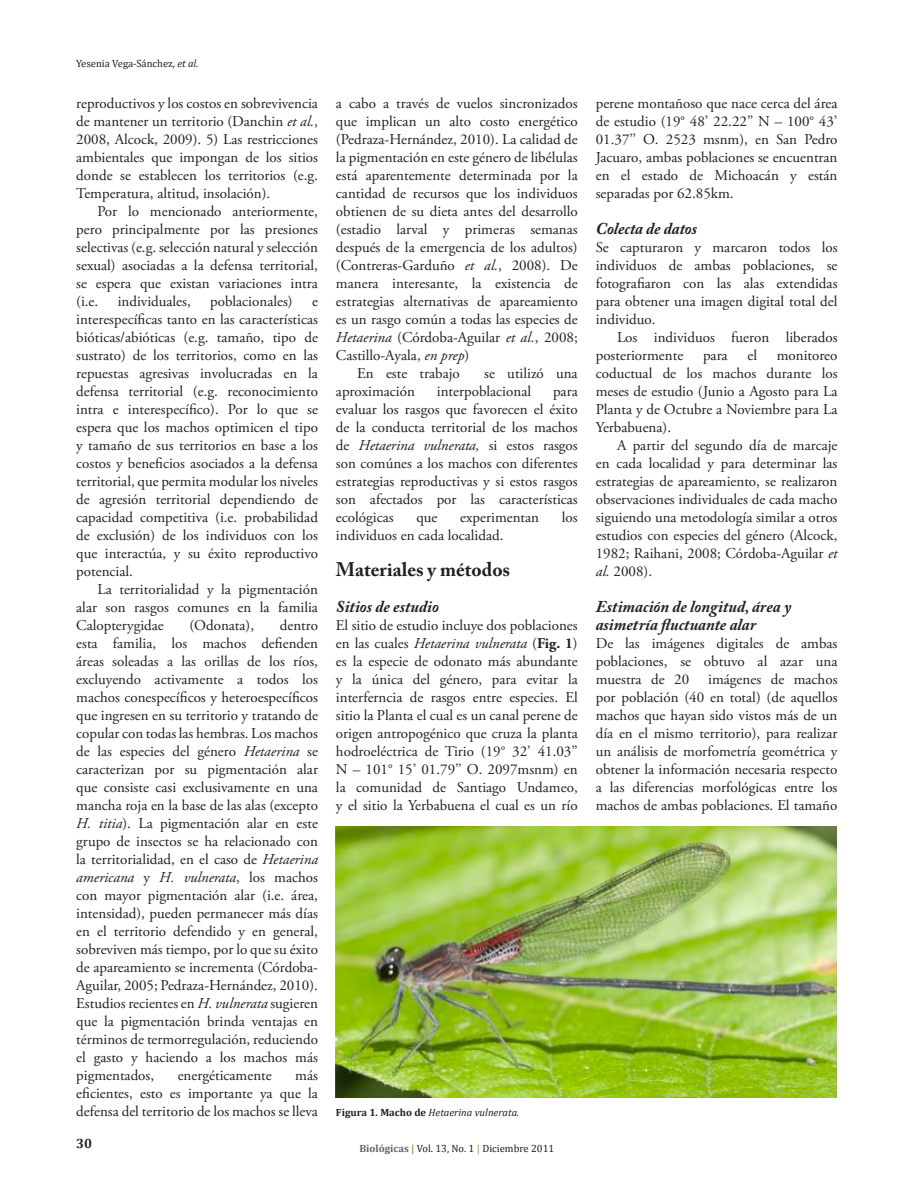
<style>
.page{position:relative;width:918px;height:1188px;background:#fff}
.page>*{position:absolute;margin:0;border:0;box-sizing:border-box;transform-origin:0 0}
.Encabezado_1{font:700 19.5px "Adobe Caslon Pro";color:#231f20}
.Encabezado_2{font:italic 700 16.5px/18px "Adobe Caslon Pro";color:#231f20}
.Contenido{font:15px/18px "Adobe Garamond Pro";color:#231f20;text-align:justify}
.Contenido_sin-san{font:15px/18px "Adobe Garamond Pro";color:#231f20;text-align:justify}
.PE{font:700 13.5px "Cambria";color:#231f20}
.PE-2{font:10.5px "Cambria";color:#231f20}
.Pie_de_imagen{font:italic 10.5px "Cambria";color:#231f20}
.s1{font-style:italic}
.s2{font-weight:700}
.s3{font-weight:700;font-style:normal}
.s4{font-weight:700;color:#636366}
.s5{font-weight:700;color:#7c9a4e}
.s6{color:#7c9a4e}
</style>
<div class="page">
<img style="left:336px;top:826px;width:501px;height:272px">
<p class="PE-2" style="left:76px;top:57px;width:124px">Yesenia Vega-Sánchez, <span class="s1">et al.</span></p>
<p class="Contenido" style="left:76px;top:95px;width:243px">reproductivos y los costos en sobrevivencia de mantener un territorio (Danchin <span class="s1">et al.</span>, 2008, Alcock, 2009). 5) Las restricciones ambientales que impongan de los sitios donde se establecen los territorios (e.g.<br>Temperatura, altitud, insolación).</p>
<p class="Contenido" style="left:76px;top:203px;width:243px;text-indent:21px">Por lo mencionado anteriormente, pero principalmente por las presiones selectivas (e.g. selección natural y selección sexual) asociadas a la defensa territorial, se espera que existan variaciones intra (i.e.</p>
<p class="Contenido" style="left:118px;top:293px;width:75px">individuales,</p>
<p class="Contenido" style="left:210px;top:293px;width:84px">poblacionales)</p>
<p class="Contenido" style="left:76px;top:293px;width:243px;text-indent:236px">e interespecíficas tanto en las características bióticas/abióticas (e.g. tamaño, tipo de sustrato) de los territorios, como en las repuestas agresivas involucradas en la defensa territorial (e.g. reconocimiento intra e interespecífico). Por lo que se espera que los machos optimicen el tipo y tamaño de sus territorios en base a los costos y beneficios asociados a la defensa territorial, que permita modular los niveles de agresión territorial dependiendo de capacidad competitiva (i.e. probabilidad de exclusión) de los individuos con los que interactúa, y su éxito reproductivo potencial.</p>
<p class="Contenido" style="left:76px;top:581px;width:243px;text-indent:21px">La territorialidad y la pigmentación alar son rasgos comunes en la familia Calopterygidae</p>
<p class="Contenido" style="left:76px;top:617px;width:243px;text-indent:204px">dentro esta familia, los machos defienden áreas soleadas a las orillas de los ríos, excluyendo activamente a todos los machos conespecíficos y heteroespecíficos que ingresen en su territorio y tratando de copular con todas las hembras. Los machos de las especies del género <span class="s1">Hetaerina</span> se caracterizan por su pigmentación alar que consiste casi exclusivamente en una mancha roja en la base de las alas (excepto <span class="s1">H. titia</span>). La pigmentación alar en este grupo de insectos se ha relacionado con la territorialidad, en el caso de <span class="s1">Hetaerina americana</span> y <span class="s1">H. vulnerata</span>, los machos con mayor pigmentación alar (i.e. área, intensidad), pueden permanecer más días en el territorio defendido y en general, sobreviven más tiempo, por lo que su éxito de apareamiento se incrementa (Córdoba-Aguilar, 2005; Pedraza-Hernández, 2010).<br>Estudios recientes en <span class="s1">H. vulnerata</span> sugieren que la pigmentación brinda ventajas en términos de termorregulación, reduciendo el gasto y haciendo a los machos más pigmentados,</p>
<p class="Contenido" style="left:189px;top:617px;width:66px">(Odonata),</p>
<p class="Contenido" style="left:76px;top:1067px;width:243px;text-indent:219px">más eficientes, esto es importante ya que la defensa del territorio de los machos se lleva</p>
<p class="Contenido" style="left:178px;top:1067px;width:96px">energéticamente</p>
<p class="PE" style="left:76px;top:1135px;width:17px">30</p>
<p class="Contenido" style="left:336px;top:95px;width:243px">a cabo a través de vuelos sincronizados que implican un alto costo energético (Pedraza-Hernández, 2010). La calidad de la pigmentación en este género de libélulas está aparentemente determinada por la cantidad de recursos que los individuos obtienen de su dieta antes del desarrollo (estadio larval y primeras semanas después de la emergencia de los adultos) (Contreras-Garduño <span class="s1">et al.</span>, 2008). De manera interesante, la existencia de estrategias alternativas de apareamiento es un rasgo común a todas las especies de <span class="s1">Hetaerina</span> (Córdoba-Aguilar <span class="s1">et al.</span>, 2008; Castillo-Ayala, <span class="s1">en prep</span>)</p>
<p class="Contenido" style="left:357px;top:365px;width:104px">En este trabajo</p>
<p class="Contenido" style="left:484px;top:365px;width:95px">se utilizó una</p>
<p class="Contenido" style="left:336px;top:383px;width:80px">aproximación</p>
<p class="Contenido" style="left:437px;top:383px;width:96px">interpoblacional</p>
<p class="Contenido" style="left:336px;top:383px;width:243px;text-indent:217px">para evaluar los rasgos que favorecen el éxito de la conducta territorial de los machos de <span class="s1">Hetaerina vulnerata,</span> si estos rasgos son comúnes a los machos con diferentes estrategias reproductivas y si estos rasgos son afectados por las características ecológicas</p>
<p class="Contenido" style="left:416px;top:509px;width:23px">que</p>
<p class="Contenido" style="left:460px;top:509px;width:80px">experimentan</p>
<p class="Contenido" style="left:562px;top:509px;width:17px">los</p>
<p class="Contenido" style="left:336px;top:527px;width:169px">individuos en cada localidad.</p>
<p class="Encabezado_1" style="left:336px;top:558px;width:176px">Materiales y métodos</p>
<p class="Encabezado_2" style="left:336px;top:597px;width:105px">Sitios de estudio</p>
<p class="Contenido_sin-san" style="left:336px;top:617px;width:243px">El sitio de estudio incluye dos poblaciones en las cuales <span class="s1">Hetaerina vulnerata</span> (<span class="s2">Fig. 1</span>) es la especie de odonato más abundante y la única del género, para evitar la interferncia de rasgos entre especies. El sitio la Planta el cual es un canal perene de origen antropogénico que cruza la planta hodroeléctrica de Tirio (19° 32’ 41.03’’ N – 101° 15’ 01.79’’ O. 2097msnm) en la comunidad de Santiago Undameo, y el sitio la Yerbabuena el cual es un río</p>
<p class="Contenido_sin-san" style="left:596px;top:95px;width:243px">perene montañoso que nace cerca del área de estudio (19° 48’ 22.22’’ N – 100° 43’ 01.37’’ O. 2523 msnm), en San Pedro Jacuaro, ambas poblaciones se encuentran en el estado de Michoacán y están separadas por 62.85km.</p>
<p class="Encabezado_2" style="left:596px;top:219px;width:103px">Colecta de datos</p>
<p class="Contenido_sin-san" style="left:596px;top:239px;width:243px">Se capturaron y marcaron todos los individuos de ambas poblaciones, se fotografiaron con las alas extendidas para obtener una imagen digital total del individuo.</p>
<p class="Contenido" style="left:596px;top:329px;width:243px;text-indent:21px">Los individuos fueron liberados posteriormente</p>
<p class="Contenido" style="left:703px;top:347px;width:26px">para</p>
<p class="Contenido" style="left:747px;top:347px;width:11px">el</p>
<p class="Contenido" style="left:596px;top:347px;width:243px;text-indent:181px">monitoreo coductual de los machos durante los meses de estudio (Junio a Agosto para La Planta y de Octubre a Noviembre para La Yerbabuena).</p>
<p class="Contenido" style="left:596px;top:437px;width:243px;text-indent:21px">A partir del segundo día de marcaje en cada localidad y para determinar las estrategias de apareamiento, se realizaron observaciones individuales de cada macho siguiendo una metodología similar a otros estudios con especies del género (Alcock, 1982; Raihani, 2008; Córdoba-Aguilar <span class="s1">et al.</span> 2008).</p>
<p class="Encabezado_2" style="left:596px;top:597px;width:197px">Estimación de longitud, área y asimetría fluctuante alar</p>
<p class="Contenido_sin-san" style="left:596px;top:635px;width:243px">De las imágenes digitales de ambas poblaciones, se obtuvo al azar una muestra de 20</p>
<p class="Contenido_sin-san" style="left:596px;top:671px;width:243px;text-indent:112px">imágenes de machos por población (40 en total) (de aquellos machos que hayan sido vistos más de un día en el mismo territorio), para realizar un análisis de morfometría geométrica y obtener la información necesaria respecto a las diferencias morfológicas entre los machos de ambas poblaciones. El tamaño</p>
<p class="Pie_de_imagen" style="left:336px;top:1106px;width:185px"><span class="s3">Figura 1. Macho de</span> Hetaerina vulnerata.</p>
<p class="PE-2" style="left:359px;top:1142px;width:196px"><span class="s4">Biológicas</span> <span class="s5">|</span> Vol. 13, No. 1 <span class="s6">|</span> Diciembre 2011</p>
</div>
